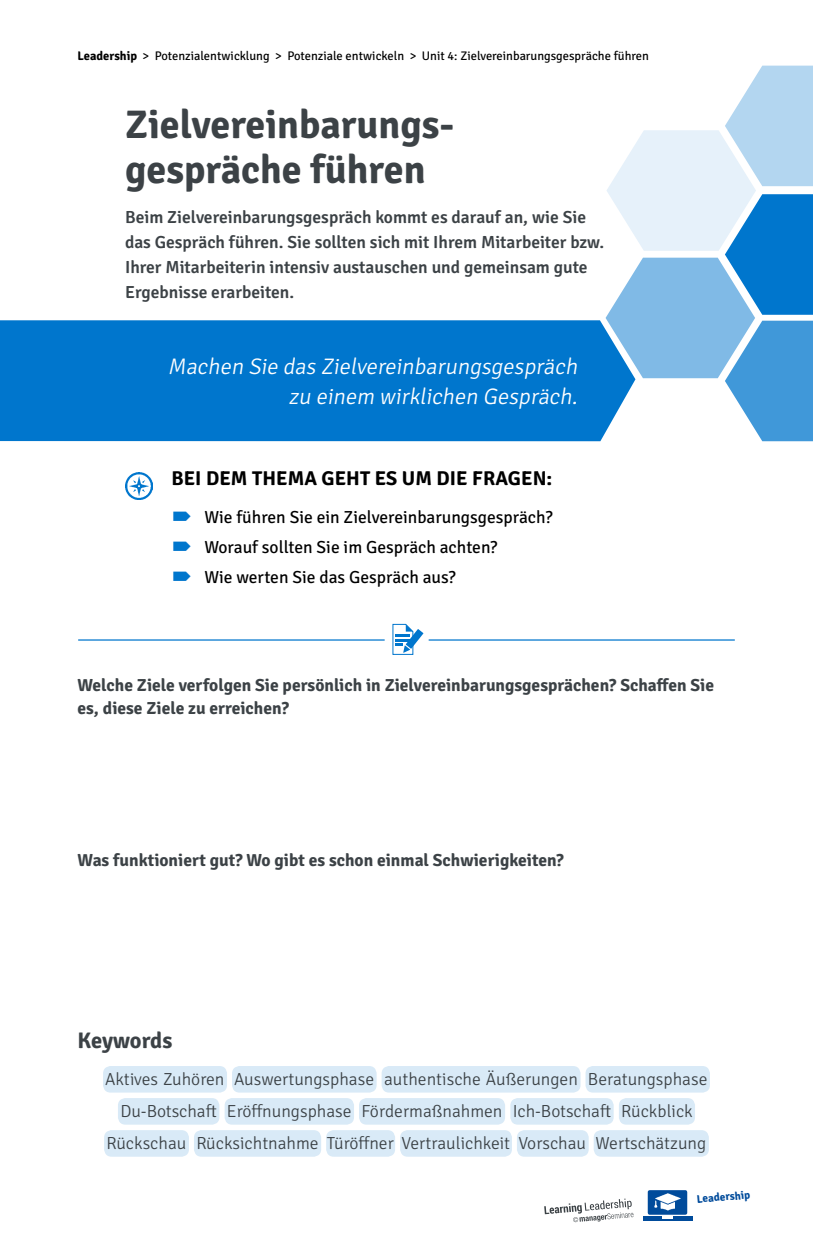
<style>
.page{position:relative;width:813px;height:1250px;background:#fff}
.page>*{position:absolute;margin:0;border:0;box-sizing:border-box;transform-origin:0 0}
.t1{font:700 40px/45px "Signika Negative";color:#3c4246}
.t2{font:italic 300 22.5px/30px "Signika Negative";color:#fff;text-align:right}
.t3{font:700 22.5px "Signika Negative";letter-spacing:-.01em;color:#3c4246}
.t4{font:700 20px "Signika Negative";letter-spacing:.005em;color:#000}
.t5{font:300 17.5px "Signika Negative";color:#3c4246}
.t6{font:600 17.5px/25px "Signika Negative";color:#3c4246}
.t7{font:700 17.5px/23.8px "Signika Negative";color:#3c4246}
.t8{font:17.5px/30px "Signika Negative";color:#000}
.t9{font:12.5px "Signika Negative";color:#000}
.t10{font:700 11.25px "Signika Negative";color:#004b9b}
.s1{font-weight:700}
</style>
<div class="page">
<div style="left:647px;top:1190px;width:40px;height:25px;background:#004b9b;border-radius:2px"></div>
<svg style="left:643px;top:1216px;width:49px;height:5px"></svg>
<img style="left:654px;top:1194px;width:27px;height:16px">
<svg style="left:544px;top:1199px;width:89px;height:23px"></svg>
<hr style="left:78px;top:639px;width:306px;height:2px;background:#0076cd">
<hr style="left:428px;top:639px;width:306px;height:2px;background:#0076cd">
<svg style="left:392px;top:623px;width:31px;height:32px"></svg>
<hr style="left:395px;top:639px;width:15px;height:3px;background:#0076cd">
<div style="left:0;top:320px;width:605px;height:121px;background:#0076cd"></div>
<svg style="left:605px;top:66px;width:207px;height:375px"></svg>
<img style="left:125px;top:473px;width:27px;height:27px">
<div style="left:103px;top:1066px;width:124px;height:27px;background:#d9eaf7;border-radius:7px"></div>
<div style="left:232px;top:1066px;width:144px;height:27px;background:#d9eaf7;border-radius:7px"></div>
<div style="left:381px;top:1066px;width:199px;height:27px;background:#d9eaf7;border-radius:7px"></div>
<div style="left:585px;top:1066px;width:124px;height:27px;background:#d9eaf7;border-radius:7px"></div>
<div style="left:104px;top:1130px;width:85px;height:27px;background:#d9eaf7;border-radius:7px"></div>
<div style="left:194px;top:1130px;width:127px;height:27px;background:#d9eaf7;border-radius:7px"></div>
<div style="left:326px;top:1130px;width:69px;height:27px;background:#d9eaf7;border-radius:7px"></div>
<div style="left:400px;top:1130px;width:112px;height:27px;background:#d9eaf7;border-radius:7px"></div>
<div style="left:517px;top:1130px;width:71px;height:27px;background:#d9eaf7;border-radius:7px"></div>
<div style="left:593px;top:1130px;width:115px;height:27px;background:#d9eaf7;border-radius:7px"></div>
<div style="left:118px;top:1098px;width:101px;height:27px;background:#d9eaf7;border-radius:7px"></div>
<div style="left:224px;top:1098px;width:130px;height:27px;background:#d9eaf7;border-radius:7px"></div>
<div style="left:359px;top:1098px;width:146px;height:27px;background:#d9eaf7;border-radius:7px"></div>
<div style="left:510px;top:1098px;width:103px;height:27px;background:#d9eaf7;border-radius:7px"></div>
<div style="left:619px;top:1098px;width:76px;height:27px;background:#d9eaf7;border-radius:7px"></div>
<p class="t9" style="left:78px;top:47px;width:573px"><span class="s1">Leadership</span> &gt; Potenzialentwicklung &gt; Potenziale entwickeln &gt; Unit 4: Zielvereinbarungsgespräche führen</p>
<h1 class="t1" style="left:125px;top:99px;width:331px">Zielvereinbarungs&shy;gespräche führen</h1>
<p class="t6" style="left:125px;top:203px;width:480px">Beim Zielvereinbarungsgespräch kommt es darauf an, wie Sie das Gespräch führen. Sie sollten sich mit Ihrem Mitarbeiter bzw.<br>Ihrer Mitarbeiterin intensiv austauschen und gemeinsam gute Ergebnisse erarbeiten.</p>
<p class="t2" style="left:168px;top:350px;width:415px">Machen Sie das Zielvereinbarungsgespräch zu einem wirklichen Gespräch.</p>
<p class="t4" style="left:171px;top:464px;width:382px">BEI DEM THEMA GEHT ES UM DIE FRAGEN:</p>
<p class="t8" style="left:204px;top:501px;width:349px">Wie führen Sie ein Zielvereinbarungsgespräch?<br>Worauf sollten Sie im Gespräch achten?<br>Wie werten Sie das Gespräch aus?</p>
<p class="t7" style="left:78px;top:672px;width:638px">Welche Ziele verfolgen Sie persönlich in Zielvereinbarungsgesprächen? Schaffen Sie es, diese Ziele zu erreichen?</p>
<p class="t7" style="left:78px;top:847px;width:488px">Was funktioniert gut? Wo gibt es schon einmal Schwierigkeiten?</p>
<p class="t3" style="left:78px;top:1025px;width:96px">Keywords</p>
<p class="t5" style="left:105px;top:1067px;width:604px">Aktives Zuhören Auswertungsphase authentische Äußerungen Beratungsphase</p>
<p class="t5" style="left:120px;top:1099px;width:574px">Du-Botschaft Eröffnungsphase Fördermaßnahmen Ich-Botschaft Rückblick</p>
<p class="t5" style="left:106px;top:1131px;width:601px">Rückschau Rücksichtnahme Türöffner Vertraulichkeit Vorschau Wertschätzung</p>
<p class="t10" style="left:696px;top:1191px;width:55px;rotate:-5deg">Leadership</p>
</div>
